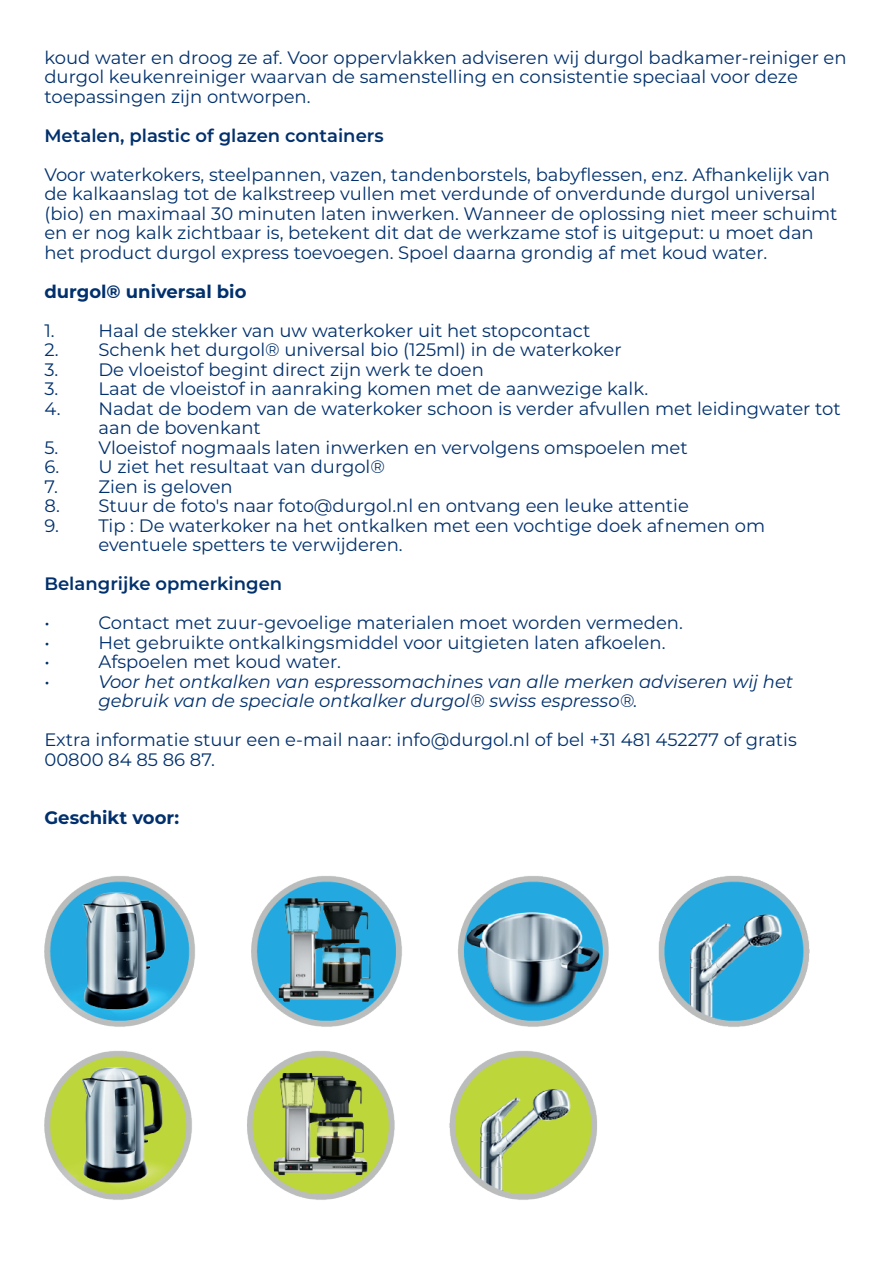
<style>
.page{position:relative;width:893px;height:1263px;background:#fff}
.page>*{position:absolute;margin:0;border:0;box-sizing:border-box;transform-origin:0 0}
.t1{font:18px/19.5px "Montserrat";color:#00306d}
.t2{font:italic 18px/19.5px "Montserrat";color:#00306d}
.t3{font:600 18px "Montserrat";color:#00306d}
.t4{font:700 18px "Montserrat";color:#00306d}
</style>
<div class="page">
<img style="left:44px;top:1051px;width:553px;height:149px">
<img style="left:44px;top:876px;width:766px;height:151px">
<p class="t1" style="left:44px;top:47px;width:804px">koud water en droog ze af. Voor oppervlakken adviseren wij durgol badkamer-reiniger en durgol keukenreiniger waarvan de samenstelling en consistentie speciaal voor deze toepassingen zijn ontworpen.</p>
<p class="t3" style="left:44px;top:122px;width:341px">Metalen, plastic of glazen containers</p>
<p class="t1" style="left:44px;top:164px;width:795px">Voor waterkokers, steelpannen, vazen, tandenborstels, babyflessen, enz. Afhankelijk van de kalkaanslag tot de kalkstreep vullen met verdunde of onverdunde durgol universal (bio) en maximaal 30 minuten laten inwerken. Wanneer de oplossing niet meer schuimt en er nog kalk zichtbaar is, betekent dit dat de werkzame stof is uitgeput: u moet dan het product durgol express toevoegen. Spoel daarna grondig af met koud water.</p>
<p class="t4" style="left:44px;top:278px;width:204px">durgol® universal bio</p>
<p class="t1" style="left:44px;top:320px;width:12px">1.</p>
<p class="t1" style="left:98px;top:320px;width:493px">Haal de stekker van uw waterkoker uit het stopcontact</p>
<p class="t1" style="left:44px;top:339px;width:579px">2. Schenk het durgol® universal bio (125ml) in de waterkoker</p>
<p class="t1" style="left:44px;top:359px;width:441px">3. De vloeistof begint direct zijn werk te doen</p>
<p class="t1" style="left:44px;top:378px;width:605px">3. Laat de vloeistof in aanraking komen met de aanwezige kalk.</p>
<p class="t1" style="left:98px;top:398px;width:744px;text-indent:-54px">4. Nadat de bodem van de waterkoker schoon is verder afvullen met leidingwater tot aan de bovenkant</p>
<p class="t1" style="left:44px;top:437px;width:645px">5. Vloeistof nogmaals laten inwerken en vervolgens omspoelen met</p>
<p class="t1" style="left:44px;top:456px;width:342px">6. U ziet het resultaat van durgol®</p>
<p class="t1" style="left:44px;top:476px;width:190px">7. Zien is geloven</p>
<p class="t1" style="left:44px;top:495px;width:646px">8. Stuur de foto's naar foto@durgol.nl en ontvang een leuke attentie</p>
<p class="t1" style="left:98px;top:515px;width:668px;text-indent:-54px">9. Tip : De waterkoker na het ontkalken met een vochtige doek afnemen om eventuele spetters te verwijderen.</p>
<p class="t3" style="left:44px;top:571px;width:239px">Belangrijke opmerkingen</p>
<p class="t1" style="left:44px;top:612px;width:7px">•</p>
<p class="t1" style="left:98px;top:612px;width:586px">Contact met zuur-gevoelige materialen moet worden vermeden.</p>
<p class="t1" style="left:44px;top:632px;width:7px">•</p>
<p class="t1" style="left:98px;top:632px;width:568px">Het gebruikte ontkalkingsmiddel voor uitgieten laten afkoelen.</p>
<p class="t1" style="left:44px;top:651px;width:7px">•</p>
<p class="t1" style="left:98px;top:651px;width:244px">Afspoelen met koud water.</p>
<p class="t1" style="left:44px;top:671px;width:7px">•</p>
<p class="t2" style="left:98px;top:671px;width:696px">Voor het ontkalken van espressomachines van alle merken adviseren wij het gebruik van de speciale ontkalker durgol® swiss espresso®.</p>
<p class="t1" style="left:44px;top:729px;width:754px">Extra informatie stuur een e-mail naar: info@durgol.nl of bel +31 481 452277 of gratis<br>00800 84 85 86 87.</p>
<p class="t4" style="left:44px;top:805px;width:136px">Geschikt voor:</p>
</div>
